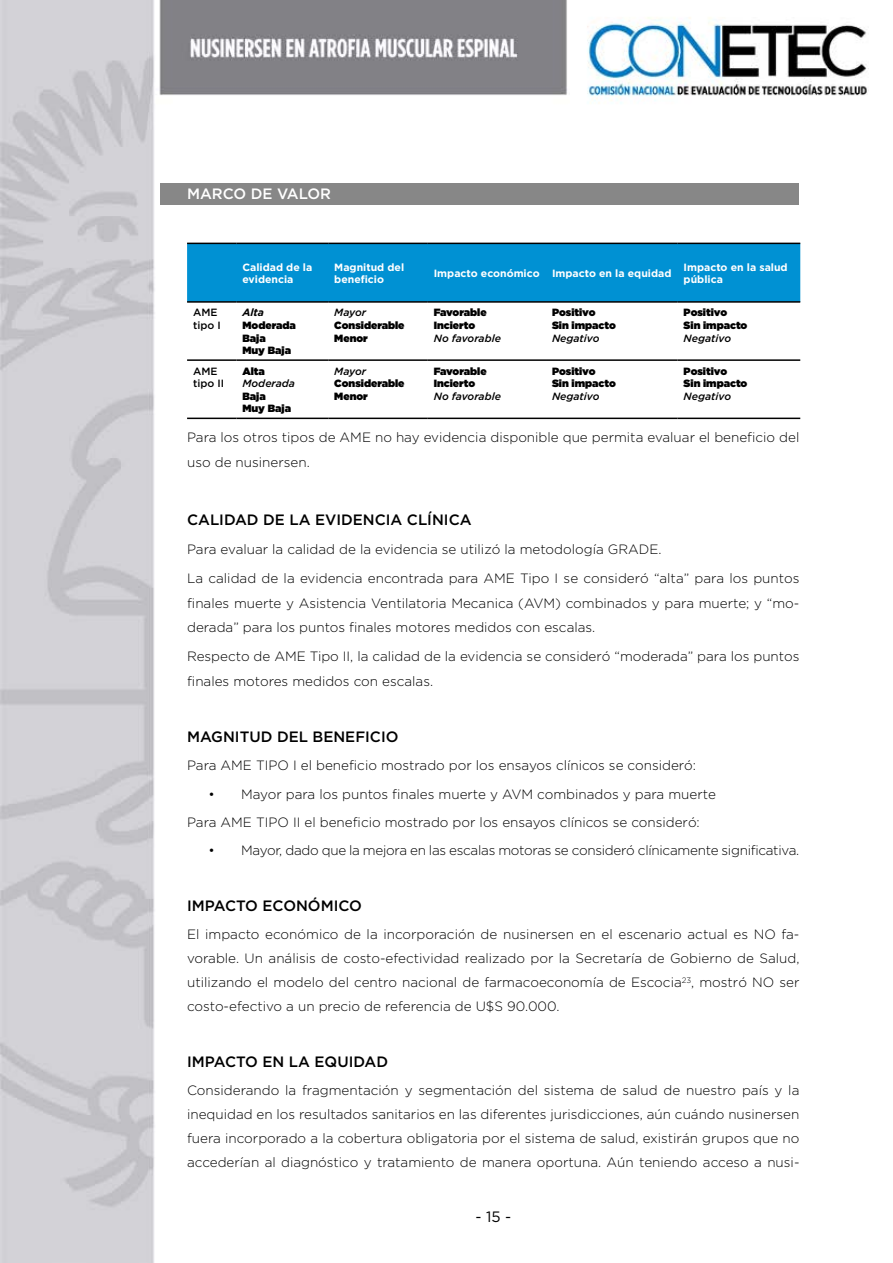
<style>
.page{position:relative;width:893px;height:1263px;background:#fff}
.page>*{position:absolute;margin:0;border:0;box-sizing:border-box;transform-origin:0 0}
.t1{font:500 15px "Gotham";color:#000}
.t2{font:500 15px "Gotham";color:#fff}
.t3{font:15px "Gotham";color:#000}
.t4{font:300 13.5px/24px "Gotham";color:#000}
.t5{font:300 13.5px "Gotham";letter-spacing:-.02em;color:#000}
.t6{font:900 10.5px/12.6px "Gotham";color:#000}
.t7{font:700 10.5px/12.6px "Gotham";color:#fff}
.t8{font:italic 500 10.5px "Gotham";color:#000}
.t9{font:500 10.5px/12.6px "Gotham";color:#000}
.t10{font:italic 700 10.5px "Gotham";color:#000}
</style>
<div class="page">
<img style="left:0;top:0;width:869px;height:1262px">
<div style="left:160px;top:183px;width:639px;height:22px;background:#878787"></div>
<div style="left:187px;top:244px;width:613px;height:57px;background:#0091d3"></div>
<hr style="left:187px;top:243px;width:49px;height:1px;background:#000">
<hr style="left:236px;top:243px;width:92px;height:1px;background:#000">
<hr style="left:328px;top:243px;width:100px;height:1px;background:#000">
<hr style="left:428px;top:243px;width:118px;height:1px;background:#000">
<hr style="left:546px;top:243px;width:132px;height:1px;background:#000">
<hr style="left:678px;top:243px;width:122px;height:1px;background:#000">
<hr style="left:187px;top:301px;width:49px;height:2px;background:#000">
<hr style="left:236px;top:301px;width:92px;height:2px;background:#000">
<hr style="left:328px;top:301px;width:100px;height:2px;background:#000">
<hr style="left:428px;top:301px;width:118px;height:2px;background:#000">
<hr style="left:546px;top:301px;width:132px;height:2px;background:#000">
<hr style="left:678px;top:301px;width:122px;height:2px;background:#000">
<hr style="left:187px;top:359px;width:49px;height:2px;background:#000">
<hr style="left:236px;top:359px;width:92px;height:2px;background:#000">
<hr style="left:328px;top:359px;width:100px;height:2px;background:#000">
<hr style="left:428px;top:359px;width:118px;height:2px;background:#000">
<hr style="left:546px;top:359px;width:132px;height:2px;background:#000">
<hr style="left:678px;top:359px;width:122px;height:2px;background:#000">
<hr style="left:187px;top:418px;width:49px;height:1px;background:#000">
<hr style="left:236px;top:418px;width:92px;height:1px;background:#000">
<hr style="left:328px;top:418px;width:100px;height:1px;background:#000">
<hr style="left:428px;top:418px;width:118px;height:1px;background:#000">
<hr style="left:546px;top:418px;width:132px;height:1px;background:#000">
<hr style="left:678px;top:418px;width:122px;height:1px;background:#000">
<p class="t2" style="left:187px;top:185px;width:145px">MARCO DE VALOR</p>
<p class="t7" style="left:242px;top:260px;width:71px">Calidad de la evidencia</p>
<p class="t7" style="left:334px;top:260px;width:71px">Magnitud del beneficio</p>
<p class="t7" style="left:434px;top:267px;width:239px">Impacto económico Impacto en la equidad</p>
<p class="t7" style="left:684px;top:260px;width:106px">Impacto en la salud pública</p>
<p class="t9" style="left:193px;top:306px;width:29px">AME tipo I</p>
<p class="t10" style="left:242px;top:306px;width:23px">Alta</p>
<p class="t6" style="left:242px;top:319px;width:55px">Moderada<br>Baja<br>Muy Baja</p>
<p class="t8" style="left:334px;top:307px;width:33px">Mayor</p>
<p class="t6" style="left:334px;top:319px;width:72px">Considerable<br>Menor</p>
<p class="t6" style="left:434px;top:306px;width:54px">Favorable<br>Incierto</p>
<p class="t8" style="left:434px;top:332px;width:69px">No favorable</p>
<p class="t6" style="left:552px;top:306px;width:65px">Positivo<br>Sin impacto</p>
<p class="t8" style="left:552px;top:332px;width:49px">Negativo</p>
<p class="t6" style="left:684px;top:306px;width:65px">Positivo<br>Sin impacto</p>
<p class="t8" style="left:684px;top:332px;width:49px">Negativo</p>
<p class="t6" style="left:684px;top:364px;width:65px">Positivo<br>Sin impacto</p>
<p class="t8" style="left:684px;top:390px;width:49px">Negativo</p>
<p class="t4" style="left:187px;top:425px;width:614px;line-height:24.8px">Para los otros tipos de AME no hay evidencia disponible que permita evaluar el beneficio del uso de nusinersen.</p>
<p class="t9" style="left:193px;top:364px;width:33px">AME tipo II</p>
<p class="t6" style="left:242px;top:364px;width:24px">Alta</p>
<p class="t6" style="left:434px;top:364px;width:54px">Favorable<br>Incierto</p>
<p class="t8" style="left:434px;top:390px;width:69px">No favorable</p>
<p class="t6" style="left:552px;top:364px;width:65px">Positivo<br>Sin impacto</p>
<p class="t8" style="left:552px;top:390px;width:49px">Negativo</p>
<p class="t8" style="left:334px;top:365px;width:33px">Mayor</p>
<p class="t6" style="left:334px;top:377px;width:72px">Considerable<br>Menor</p>
<p class="t8" style="left:242px;top:377px;width:54px">Moderada</p>
<p class="t6" style="left:242px;top:389px;width:50px">Baja<br>Muy Baja</p>
<p class="t1" style="left:187px;top:511px;width:286px">CALIDAD DE LA EVIDENCIA CLÍNICA</p>
<p class="t4" style="left:187px;top:534px;width:614px;line-height:29px">Para evaluar la calidad de la evidencia se utilizó la metodología GRADE.<br>La calidad de la evidencia encontrada para AME Tipo I se consideró “alta” para los puntos</p>
<p class="t4" style="left:187px;top:590px;width:614px;line-height:24.8px">finales muerte y Asistencia Ventilatoria Mecanica (AVM) combinados y para muerte; y “mo&shy;derada” para los puntos finales motores medidos con escalas.</p>
<p class="t4" style="left:187px;top:644px;width:614px;line-height:24.8px">Respecto de AME Tipo II, la calidad de la evidencia se consideró “moderada” para los puntos finales motores medidos con escalas.</p>
<p class="t1" style="left:187px;top:728px;width:213px">MAGNITUD DEL BENEFICIO</p>
<p class="t4" style="left:187px;top:753px;width:511px">Para AME TIPO I el beneficio mostrado por los ensayos clínicos se consideró:</p>
<p class="t4" style="left:187px;top:779px;width:530px;line-height:28.2px;text-indent:21px">• Mayor para los puntos finales muerte y AVM combinados y para muerte<br>Para AME TIPO II el beneficio mostrado por los ensayos clínicos se consideró:</p>
<p class="t5" style="left:208px;top:843px;width:592px">• Mayor, dado que la mejora en las escalas motoras se consideró clínicamente significativa.</p>
<p class="t1" style="left:187px;top:897px;width:176px">IMPACTO ECONÓMICO</p>
<p class="t4" style="left:187px;top:922px;width:614px;text-align:justify">El impacto económico de la incorporación de nusinersen en el escenario actual es NO fa&shy;vorable. Un análisis de costo-efectividad realizado por la Secretaría de Gobierno de Salud, utilizando el modelo del centro nacional de farmacoeconomía de Escocia<sup>23</sup>, mostró NO ser costo-efectivo a un precio de referencia de U$S 90.000.</p>
<p class="t1" style="left:187px;top:1053px;width:202px">IMPACTO EN LA EQUIDAD</p>
<p class="t4" style="left:187px;top:1078px;width:614px;text-align:justify">Considerando la fragmentación y segmentación del sistema de salud de nuestro país y la inequidad en los resultados sanitarios en las diferentes jurisdicciones, aún cuándo nusinersen fuera incorporado a la cobertura obligatoria por el sistema de salud, existirán grupos que no accederían al diagnóstico y tratamiento de manera oportuna. Aún teniendo acceso a nusi-</p>
<p class="t3" style="left:475px;top:1208px;width:37px">- 15 -</p>
</div>
